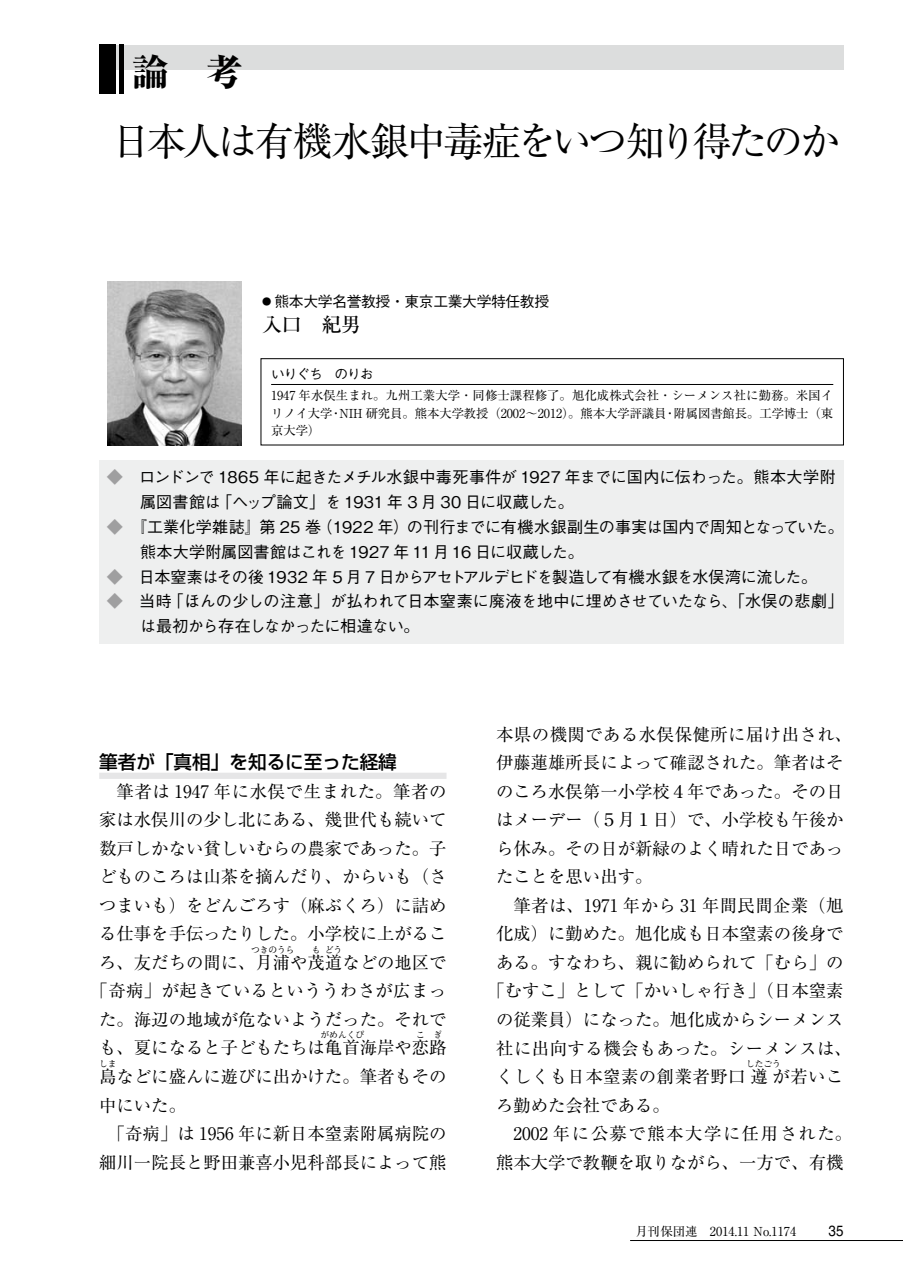
<style>
.page{position:relative;width:903px;height:1275px;background:#fff}
.page>*{position:absolute;margin:0;border:0;box-sizing:border-box;transform-origin:0 0}
.t1{font:39.73px "Ryumin Pro";letter-spacing:-.09em;color:#000}
.t2{font:800 37.27px "Ryumin Pro";color:#000}
.t3{font:500 19.78px "Ryumin Pro";color:#000}
.t4{font:500 18.55px "Shin Go Pro";color:#000}
.t5{font:17.32px/28.5px "Ryumin Pro";color:#000;text-align:justify}
.t6{font:17.32px "Ryumin Pro";letter-spacing:.03em;color:#000}
.t7{font:17.32px "Ryumin Pro";letter-spacing:.025em;color:#000}
.t8{font:17.32px "Ryumin Pro";letter-spacing:.09em;color:#000}
.t9{font:500 16.1px "Gothic BBB Pro";letter-spacing:-.015em;color:#000}
.t10{font:500 16.1px "Gothic BBB Pro";letter-spacing:-.045em;color:#000}
.t11{font:500 16.1px "Gothic BBB Pro";letter-spacing:-.04em;color:#000}
.t12{font:500 14.88px "Gothic BBB Pro";letter-spacing:-.03em;color:#000}
.t13{font:14.88px "Helvetica";color:#000;scale:.9 1}
.t14{font:500 13.65px "Gothic BBB Pro";letter-spacing:-.07em;color:#000}
.t15{font:12.42px/17.3px "Ryumin Pro";letter-spacing:-.01em;color:#000;text-align:justify}
.t16{font:8.75px "Ryumin Pro";color:#000}
.s1{font-size:9.28px}
.s2{color:#9f9fa0}
</style>
<div class="page">
<hr style="left:630px;top:1240px;width:273px;height:1px;background:#000">
<div style="left:99px;top:45px;width:744px;height:24px;background:#dcdddd"></div>
<div style="left:99px;top:45px;width:16px;height:49px;background:#000"></div>
<div style="left:119px;top:45px;width:5px;height:49px;background:#000"></div>
<div style="left:99px;top:773px;width:347px;height:6px;background:#e6e6e7"></div>
<div style="left:99px;top:460px;width:744px;height:183px;background:#eeefef"></div>
<hr style="left:271px;top:384px;width:562px;height:1px;background:#000">
<div style="left:261px;top:358px;width:583px;height:87px;border:1px solid #000"></div>
<img style="left:108px;top:282px;width:134px;height:163px">
<h2 class="t2" style="left:131px;top:43px;width:113px">論　考</h2>
<h1 class="t1" style="left:112px;top:110px;width:729px">日本人は有機水銀中毒症をいつ知り得たのか</h1>
<p class="t12" style="left:262px;top:289px;width:289px"><span class="s1">●</span> 熊本大学名誉教授・東京工業大学特任教授</p>
<p class="t3" style="left:262px;top:310px;width:101px">入口　紀男</p>
<p class="t14" style="left:271px;top:363px;width:104px">いりぐち　のりお</p>
<p class="t15" style="left:271px;top:386px;width:564px">1947 年水俣生まれ。九州工業大学・同修士課程修了。旭化成株式会社・シーメンス社に勤務。米国イリノイ大学・NIH 研究員。熊本大学教授（2002〜2012）。熊本大学評議員・附属図書館長。工学博士（東京大学）</p>
<p class="t9" style="left:107px;top:464px;width:731px"><span class="s2">◆</span>　ロンドンで 1865 年に起きたメチル水銀中毒死事件が 1927 年までに国内に伝わった。熊本大学附</p>
<p class="t9" style="left:140px;top:489px;width:435px">属図書館は「ヘップ論文」を 1931 年 3 月 30 日に収蔵した。</p>
<p class="t9" style="left:107px;top:514px;width:739px"><span class="s2">◆</span>　『工業化学雑誌』第 25 巻（1922 年）の刊行までに有機水銀副生の事実は国内で周知となっていた。</p>
<p class="t9" style="left:140px;top:539px;width:445px">熊本大学附属図書館はこれを 1927 年 11月 16 日に収蔵した。</p>
<p class="t10" style="left:107px;top:564px;width:712px"><span class="s2">◆</span>　日本窒素はその後 1932 年 5 月 7 日からアセトアルデヒドを製造して有機水銀を水俣湾に流した。</p>
<p class="t9" style="left:107px;top:588px;width:739px"><span class="s2">◆</span>　当時「ほんの少しの注意」が払われて日本窒素に廃液を地中に埋めさせていたなら、「水俣の悲劇」</p>
<p class="t11" style="left:140px;top:613px;width:281px">は最初から存在しなかったに相違ない。</p>
<p class="t4" style="left:99px;top:747px;width:299px">筆者が「真相」を知るに至った経緯</p>
<p class="t5" style="left:99px;top:776px;width:349px;text-indent:17px">筆者は 1947 年に水俣で生まれた。筆者の家は水俣川の少し北にある、幾世代も続いて数戸しかない貧しいむらの農家であった。子どものころは山茶を摘んだり、からいも（さつまいも）をどんごろす（麻ぶくろ）に詰める仕事を手伝ったりした。小学校に上がるころ、友だちの間に、月浦や茂道などの地区で</p>
<p class="t16" style="left:251px;top:942px;width:45px">つきのうら</p>
<p class="t16" style="left:312px;top:942px;width:10px">も</p>
<p class="t16" style="left:325px;top:942px;width:19px">どう</p>
<p class="t5" style="left:91px;top:975px;width:357px;text-align:center">「奇病」が起きているといううわさが広まった。海辺の地域が危ないようだった。それでも、夏になると子どもたちは亀首海岸や恋路</p>
<p class="t16" style="left:321px;top:1028px;width:45px">がめんくび</p>
<p class="t16" style="left:416px;top:1028px;width:10px">こ</p>
<p class="t16" style="left:433px;top:1028px;width:10px">ぎ</p>
<p class="t5" style="left:99px;top:1061px;width:349px">島などに盛んに遊びに出かけた。筆者もその</p>
<p class="t16" style="left:99px;top:1056px;width:19px">しま</p>
<p class="t5" style="left:99px;top:1090px;width:88px">中にいた。</p>
<p class="t5" style="left:108px;top:1118px;width:340px">「奇病」は 1956 年に新日本窒素附属病院の</p>
<p class="t5" style="left:99px;top:1147px;width:349px">細川一院長と野田兼喜小児科部長によって熊</p>
<p class="t5" style="left:496px;top:719px;width:357px;text-align:left">本県の機関である水俣保健所に届け出され、伊藤蓮雄所長によって確認された。筆者はそのころ水俣第一小学校４年であった。その日はメーデー（５月１日）で、小学校も午後から休み。その日が新緑のよく晴れた日であったことを思い出す。</p>
<p class="t7" style="left:513px;top:892px;width:331px">筆者は、1971 年から 31 年間民間企業（旭</p>
<p class="t5" style="left:496px;top:918px;width:349px">化成）に勤めた。旭化成も日本窒素の後身で</p>
<p class="t5" style="left:496px;top:947px;width:349px">ある。すなわち、親に勧められて「むら」の</p>
<p class="t5" style="left:487px;top:975px;width:357px">「むすこ」として「かいしゃ行き」（日本窒素</p>
<p class="t5" style="left:496px;top:1004px;width:349px">の従業員）になった。旭化成からシーメンス</p>
<p class="t6" style="left:496px;top:1034px;width:357px">社に出向する機会もあった。シーメンスは、</p>
<p class="t6" style="left:496px;top:1063px;width:349px">くしくも日本窒素の創業者野口遵が若いこ</p>
<p class="t16" style="left:746px;top:1056px;width:36px">したごう</p>
<p class="t5" style="left:496px;top:1090px;width:175px">ろ勤めた会社である。</p>
<p class="t8" style="left:513px;top:1120px;width:340px">2002 年に公募で熊本大学に任用された。</p>
<p class="t5" style="left:496px;top:1147px;width:349px">熊本大学で教鞭を取りながら、一方で、有機</p>
<p class="t15" style="left:635px;top:1222px;width:162px">月刊保団連　2014.11 No.1174</p>
<p class="t13" style="left:828px;top:1222px;width:18px">35</p>
</div>
